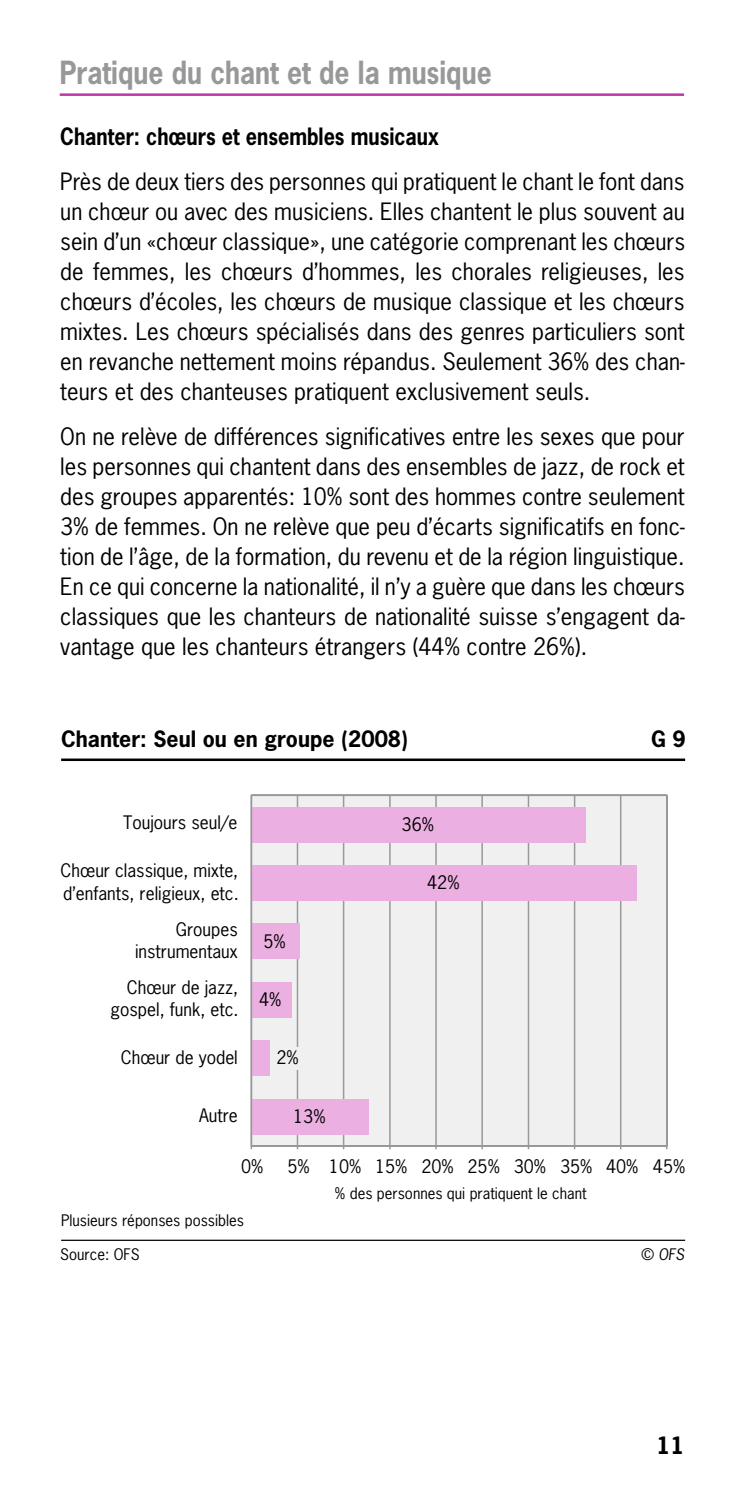
<style>
.page{position:relative;width:745px;height:1489px;background:#fff}
.page>*{position:absolute;margin:0;border:0;box-sizing:border-box;transform-origin:0 0}
.t1{font:700 30px "News Gothic Std";color:#979898;scale:.88 1}
.t2{font:22.5px/30px "News Gothic Std";color:#000;text-align:justify}
.t3{font:700 22.5px "News Gothic Std";color:#000;scale:.88 1}
.t4{font:700 22.5px "News Gothic Std";color:#000}
.t5{font:700 21.25px "News Gothic Std";color:#000}
.t6{font:17.5px/22.2px "News Gothic Std";color:#000;text-align:right}
.t7{font:15px "News Gothic Std";color:#000}
.t8{font:italic 15px "News Gothic Std";color:#000}
.s1{font-style:normal}
</style>
<div class="page">
<hr style="left:60px;top:93px;width:623px;height:3px;background:#bf37a4">
<hr style="left:61px;top:758px;width:623px;height:3px;background:#000">
<hr style="left:61px;top:1239px;width:623px;height:1px;background:#000">
<div style="left:250px;top:794px;width:418px;height:356px;background:#f0f0f0"></div>
<hr style="left:296px;top:795px;width:2px;height:350px;background:#989999">
<hr style="left:342px;top:795px;width:2px;height:350px;background:#989999">
<hr style="left:389px;top:795px;width:1px;height:350px;background:#989999">
<hr style="left:435px;top:795px;width:1px;height:350px;background:#989999">
<hr style="left:481px;top:795px;width:1px;height:350px;background:#989999">
<hr style="left:527px;top:795px;width:2px;height:350px;background:#989999">
<hr style="left:573px;top:795px;width:2px;height:350px;background:#989999">
<hr style="left:619px;top:795px;width:2px;height:350px;background:#989999">
<div style="left:251px;top:807px;width:334px;height:35px;background:#ebafe1"></div>
<div style="left:251px;top:865px;width:385px;height:35px;background:#ebafe1"></div>
<div style="left:251px;top:923px;width:49px;height:35px;background:#ebafe1"></div>
<div style="left:251px;top:982px;width:41px;height:35px;background:#ebafe1"></div>
<div style="left:251px;top:1040px;width:18px;height:35px;background:#ebafe1"></div>
<div style="left:251px;top:1098px;width:117px;height:36px;background:#ebafe1"></div>
<div style="left:272px;top:1047px;width:33px;height:22px;background:#f0f0f0"></div>
<hr style="left:250px;top:795px;width:2px;height:350px;background:#979898">
<h1 class="t1" style="left:60px;top:53px;width:492px">Pratique du chant et de la musique</h1>
<p class="t3" style="left:60px;top:122px;width:431px">Chanter: chœurs et ensembles musicaux</p>
<p class="t2" style="left:60px;top:166px;width:626px">Près de deux tiers des personnes qui pratiquent le chant le font dans un chœur ou avec des musiciens. Elles chantent le plus souvent au sein d’un «chœur classique», une catégorie comprenant les chœurs de femmes, les chœurs d’hommes, les chorales religieuses, les chœurs d’écoles, les chœurs de musique classique et les chœurs mixtes. Les chœurs spécialisés dans des genres particuliers sont en revanche nettement moins répandus. Seulement 36% des chan&shy;teurs et des chanteuses pratiquent exclusivement seuls.</p>
<p class="t2" style="left:60px;top:421px;width:625px">On ne relève de différences significatives entre les sexes que pour les personnes qui chantent dans des ensembles de jazz, de rock et des groupes apparentés: 10% sont des hommes contre seulement 3% de femmes. On ne relève que peu d’écarts significatifs en fonc&shy;tion de l’âge, de la formation, du revenu et de la région linguistique.<br>En ce qui concerne la nationalité, il n’y a guère que dans les chœurs classiques que les chanteurs de nationalité suisse s’engagent da&shy;vantage que les chanteurs étrangers (44% contre 26%).</p>
<p class="t5" style="left:61px;top:724px;width:348px">Chanter: Seul ou en groupe (2008)</p>
<p class="t5" style="left:650px;top:724px;width:36px">G 9</p>
<p class="t6" style="left:123px;top:811px;width:116px">Toujours seul/e</p>
<p class="t6" style="left:401px;top:813px;width:34px">36%</p>
<p class="t6" style="left:60px;top:859px;width:180px;text-align:left">Chœur classique, mixte, d’enfants, religieux, etc.</p>
<p class="t6" style="left:135px;top:918px;width:104px">Groupes instrumentaux</p>
<p class="t6" style="left:110px;top:976px;width:129px">Chœur de jazz, gospel, funk, etc.</p>
<p class="t6" style="left:121px;top:1045px;width:118px">Chœur de yodel</p>
<p class="t6" style="left:199px;top:1103px;width:40px">Autre</p>
<p class="t6" style="left:263px;top:929px;width:24px">5%</p>
<p class="t6" style="left:259px;top:988px;width:24px">4%</p>
<p class="t6" style="left:276px;top:1046px;width:24px">2%</p>
<p class="t6" style="left:293px;top:1104px;width:34px">13%</p>
<p class="t6" style="left:427px;top:871px;width:34px">42%</p>
<p class="t6" style="left:241px;top:1155px;width:24px">0%</p>
<p class="t6" style="left:287px;top:1155px;width:399px">5% 10% 15% 20% 25% 30% 35% 40% 45%</p>
<p class="t7" style="left:61px;top:1210px;width:184px">Plusieurs réponses possibles</p>
<p class="t7" style="left:60px;top:1244px;width:81px">Source: OFS</p>
<p class="t7" style="left:335px;top:1183px;width:253px">% des personnes qui pratiquent le chant</p>
<p class="t8" style="left:641px;top:1244px;width:44px"><span class="s1">©</span> OFS</p>
<p class="t4" style="left:656px;top:1429px;width:29px">11</p>
</div>
